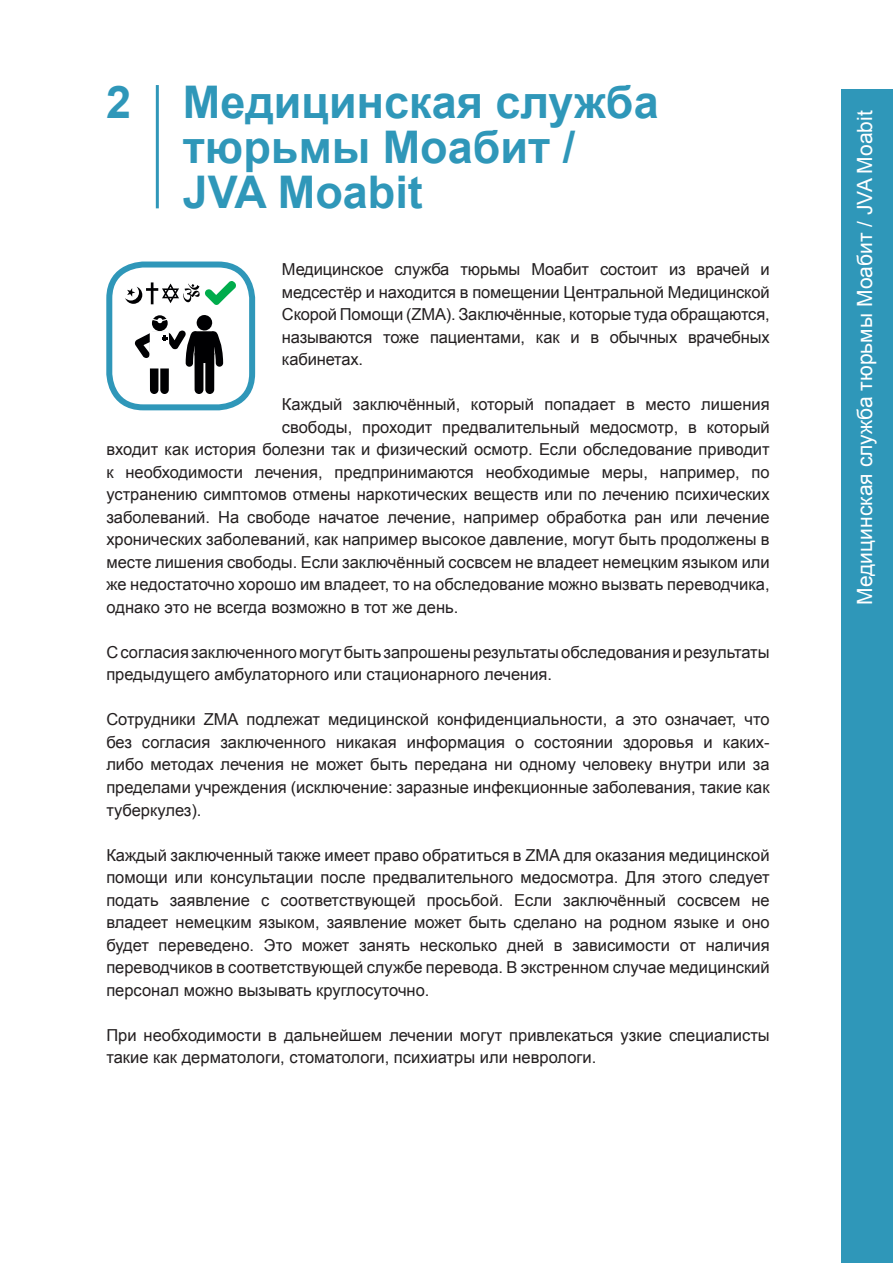
<style>
.page{position:relative;width:893px;height:1263px;background:#fff}
.page>*{position:absolute;margin:0;border:0;box-sizing:border-box;transform-origin:0 0}
.t1{font:700 45px/45px "Arial";color:#2f97b9}
.t2{font:21px "Arial";color:#fff}
.t3{font:16.5px/22.5px "Arial";color:#231f20;text-align:justify}
</style>
<div class="page">
<div style="left:842px;top:89px;width:51px;height:1174px;background:#2f97b9"></div>
<hr style="left:156px;top:85px;width:3px;height:123px;background:#2f97b9">
<svg style="left:135px;top:315px;width:88px;height:79px"></svg>
<svg style="left:125px;top:281px;width:111px;height:24px"></svg>
<div style="left:106px;top:261px;width:149px;height:149px;border:6px solid #2f97b9;border-radius:34px"></div>
<h1 class="t1" style="left:183px;top:81px;width:477px;text-indent:-77px">2 Медицинская служба тюрьмы Моабит /<br>JVA Moabit</h1>
<p class="t3" style="left:282px;top:258px;width:489px">Медицинское служба тюрьмы Моабит состоит из врачей и медсестёр и находится в помещении Центральной Медицинской Скорой Помощи (ZMA). Заключённые, которые туда обращаются, называются тоже пациентами, как и в обычных врачебных кабинетах.</p>
<p class="t3" style="left:282px;top:393px;width:489px">Каждый заключённый, который попадает в место лишения</p>
<p class="t3" style="left:282px;top:416px;width:489px">свободы, проходит предвалительный медосмотр, в который</p>
<p class="t3" style="left:106px;top:438px;width:665px">входит как история болезни так и физический осмотр. Если обследование приводит</p>
<p class="t3" style="left:106px;top:461px;width:665px">к необходимости лечения, предпринимаются необходимые меры, например, по</p>
<p class="t3" style="left:106px;top:483px;width:665px">устранению симптомов отмены наркотических веществ или по лечению психических</p>
<p class="t3" style="left:106px;top:506px;width:665px">заболеваний. На свободе начатое лечение, например обработка ран или лечение</p>
<p class="t3" style="left:106px;top:528px;width:665px">хронических заболеваний, как например высокое давление, могут быть продолжены в</p>
<p class="t3" style="left:106px;top:551px;width:665px">месте лишения свободы. Если заключённый сосвсем не владеет немецким языком или</p>
<p class="t3" style="left:106px;top:574px;width:665px">же недостаточно хорошо им владеет, то на обследование можно вызвать переводчика,</p>
<p class="t3" style="left:106px;top:596px;width:353px">oднако это не всегда возможно в тот же день.</p>
<p class="t3" style="left:106px;top:641px;width:665px">Ссогласиязаключенногомогутбыть запрошенырезультатыобследованияирезультаты предыдущего амбулаторного или стационарного лечения.</p>
<p class="t3" style="left:106px;top:709px;width:665px">Сотрудники ZМА подлежат медицинской конфиденциальности, а это означает, что без согласия заключенного никакая информация о состоянии здоровья и каких&shy;либо методах лечения не может быть передана ни одному человеку внутри или за пределами учреждения (исключение: заразные инфекционные заболевания, такие как туберкулез).</p>
<p class="t3" style="left:106px;top:844px;width:665px">Каждый заключенный также имеет право обратиться в ZМА для оказания медицинской помощи или консультации после предвалительного медосмотра. Для этого следует подать заявление с соответствующей просьбой. Если заключённый сосвсем не владеет немецким языком, заявление может быть сделано на родном языке и оно будет переведено. Это может занять несколько дней в зависимости от наличия переводчиков в соответствующей службе перевода. В экстренном случае медицинский персонал можно вызывать круглосуточно.</p>
<p class="t3" style="left:106px;top:1024px;width:665px">При необходимости в дальнейшем лечении могут привлекаться узкие специалисты такие как дерматологи, стоматологи, психиатры или неврологи.</p>
<p class="t2" style="left:851px;top:605px;width:496px;rotate:-90deg">Медицинская служба тюрьмы Моабит / JVA Moabit</p>
</div>
